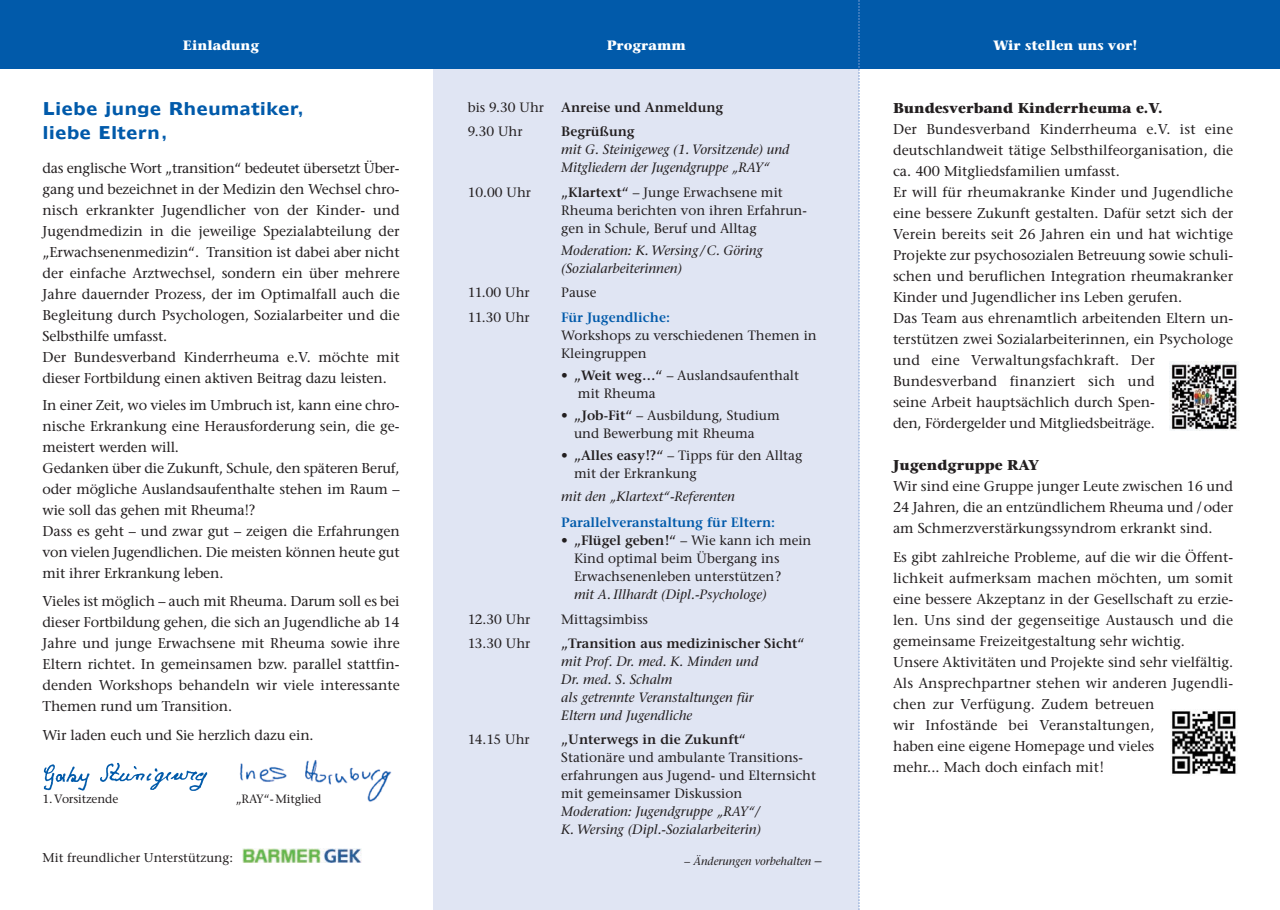
<style>
.page{position:relative;width:1280px;height:910px;background:#fff}
.page>*{position:absolute;margin:0;border:0;box-sizing:border-box;transform-origin:0 0}
.t1{font:16.5px/24px "Humanist 970 BT Bold C";color:#015aaa}
.t2{font:14.25px/21px "Stone Serif";color:#231f20}
.t3{font:700 14.25px "Stone Serif";color:#231f20}
.t4{font:13.5px/18px "Stone Serif";color:#231f20}
.t5{font:italic 13.5px/18px "Stone Serif";color:#231f20}
.t6{font:600 13.5px "Stone Serif";color:#231f20}
.t7{font:600 13.5px "Stone Serif";color:#015aaa}
.t8{font:700 13.5px "Stone Serif";color:#fff}
.t9{font:12.75px "Stone Serif";color:#231f20}
.t10{font:12px "Stone Serif";letter-spacing:-.01em;color:#231f20}
.t11{font:italic 11.25px "Stone Serif";color:#231f20}
.s1{font-weight:600}
.s2{font-size:13.5px}
</style>
<div class="page">
<img style="left:239px;top:760px;width:153px;height:42px">
<div style="left:434px;top:9px;width:425px;height:901px;background:#e0e5f3"></div>
<img style="left:43px;top:762px;width:165px;height:29px">
<svg style="left:242px;top:862px;width:120px;height:1px"></svg>
<img style="left:242px;top:848px;width:120px;height:14px">
<div style="left:0;top:0;width:434px;height:68px;background:#015aaa"></div>
<div style="left:434px;top:0;width:425px;height:68px;background:#015aaa"></div>
<div style="left:859px;top:0;width:421px;height:68px;background:#015aaa"></div>
<svg style="left:859px;top:0;width:1px;height:910px"></svg>
<img style="left:1171px;top:711px;width:65px;height:64px">
<img style="left:1170px;top:362px;width:69px;height:69px">
<p class="t8" style="left:183px;top:40px;width:78px">Einladung</p>
<p class="t8" style="left:607px;top:40px;width:81px">Programm</p>
<p class="t8" style="left:993px;top:40px;width:146px">Wir stellen uns vor!</p>
<p class="t1" style="left:43px;top:98px;width:263px">Liebe junge Rheumatiker, liebe Eltern,</p>
<p class="t4" style="left:468px;top:100px;width:78px">bis 9.30 Uhr</p>
<p class="t6" style="left:561px;top:102px;width:164px">Anreise und Anmeldung</p>
<p class="t4" style="left:468px;top:124px;width:56px">9.30 Uhr</p>
<p class="t6" style="left:561px;top:126px;width:75px">Begrüßung</p>
<p class="t5" style="left:561px;top:142px;width:230px">mit G. Steinigeweg (1. Vorsitzende) und<br>Mitgliedern der Jugendgruppe „RAY“</p>
<p class="t4" style="left:468px;top:184px;width:65px">10.00 Uhr</p>
<p class="t4" style="left:561px;top:184px;width:247px"><span class="s1">„Klartext“</span> – Junge Erwachsene mit<br>Rheuma berichten von ihren Erfahrun&shy;gen in Schule, Beruf und Alltag</p>
<p class="t5" style="left:561px;top:243px;width:203px">Moderation: K. Wersing / C. Göring (Sozialarbeiterinnen)</p>
<p class="t4" style="left:468px;top:285px;width:63px">11.00 Uhr</p>
<p class="t4" style="left:561px;top:285px;width:37px">Pause</p>
<p class="t4" style="left:468px;top:309px;width:63px">11.30 Uhr</p>
<p class="t7" style="left:561px;top:312px;width:110px">Für Jugendliche:</p>
<p class="t4" style="left:561px;top:327px;width:257px">Workshops zu verschiedenen Themen in<br>Kleingruppen</p>
<p class="t4" style="left:578px;top:368px;width:223px;text-indent:-17px">• <span class="s1">„Weit weg…“</span> – Auslandsaufenthalt mit Rheuma</p>
<p class="t4" style="left:574px;top:408px;width:207px;text-indent:-13px">• <span class="s1">„Job-Fit“</span> – Ausbildung, Studium und Bewerbung mit Rheuma</p>
<p class="t4" style="left:574px;top:448px;width:230px;text-indent:-13px">• <span class="s1">„Alles easy!?“</span> – Tipps für den Alltag mit der Erkrankung</p>
<p class="t5" style="left:561px;top:488px;width:175px">mit den „Klartext“-Referenten</p>
<p class="t7" style="left:561px;top:517px;width:215px">Parallelveranstaltung für Eltern:</p>
<p class="t4" style="left:574px;top:533px;width:239px;text-indent:-13px">• <span class="s1">„Flügel geben!“</span> – Wie kann ich mein<br>Kind optimal beim Übergang ins<br>Erwachsenenleben unterstützen?</p>
<p class="t5" style="left:574px;top:587px;width:194px">mit A. Illhardt (Dipl.-Psychologe)</p>
<p class="t4" style="left:468px;top:611px;width:64px">12.30 Uhr</p>
<p class="t4" style="left:561px;top:611px;width:88px">Mittagsimbiss</p>
<p class="t4" style="left:468px;top:636px;width:64px">13.30 Uhr</p>
<p class="t6" style="left:561px;top:638px;width:245px">„Transition aus medizinischer Sicht“</p>
<p class="t5" style="left:561px;top:654px;width:198px">mit Prof. Dr. med. K. Minden und<br>Dr. med. S. Schalm<br>als getrennte Veranstaltungen für<br>Eltern und Jugendliche</p>
<p class="t4" style="left:468px;top:732px;width:63px">14.15 Uhr</p>
<p class="t6" style="left:561px;top:734px;width:186px">„Unterwegs in die Zukunft“</p>
<p class="t4" style="left:561px;top:750px;width:256px">Stationäre und ambulante Transitions&shy;erfahrungen aus Jugend- und Elternsicht mit gemeinsamer Diskussion</p>
<p class="t5" style="left:561px;top:804px;width:201px">Moderation: Jugendgruppe „RAY“/<br>K. Wersing (Dipl.-Sozialarbeiterin)</p>
<p class="t11" style="left:685px;top:856px;width:138px">– Änderungen vorbehalten <span class="s2">–</span></p>
<p class="t2" style="left:43px;top:159px;width:359px">das englische Wort „transition“ bedeutet übersetzt Über&shy;gang und bezeichnet in der Medizin den Wechsel chro&shy;nisch erkrankter Jugendlicher von der Kinder- und Jugendmedizin in die jeweilige Spezialabteilung der „Erwachsenenmedizin“. Transition ist dabei aber nicht der einfache Arztwechsel, sondern ein über mehrere Jahre dauernder Prozess, der im Optimalfall auch die Begleitung durch Psychologen, Sozialarbeiter und die Selbsthilfe umfasst.<br>Der Bundesverband Kinderrheuma e.V. möchte mit dieser Fortbildung einen aktiven Beitrag dazu leisten.</p>
<p class="t2" style="left:43px;top:396px;width:359px">In einer Zeit, wo vieles im Umbruch ist, kann eine chro&shy;nische Erkrankung eine Herausforderung sein, die ge&shy;meistert werden will.<br>Gedanken über die Zukunft, Schule, den späteren Beruf, oder mögliche Auslandsaufenthalte stehen im Raum – wie soll das gehen mit Rheuma!?<br>Dass es geht – und zwar gut – zeigen die Erfahrungen von vielen Jugendlichen. Die meisten können heute gut mit ihrer Erkrankung leben.</p>
<p class="t2" style="left:43px;top:592px;width:359px;text-align:justify">Vieles ist möglich – auch mit Rheuma. Darum soll es bei dieser Fortbildung gehen, die sich an Jugendliche ab 14<br>Jahre und junge Erwachsene mit Rheuma sowie ihre Eltern richtet. In gemeinsamen bzw. parallel stattfin&shy;denden Workshops behandeln wir viele interessante Themen rund um Transition.</p>
<p class="t2" style="left:43px;top:726px;width:273px">Wir laden euch und Sie herzlich dazu ein.</p>
<p class="t10" style="left:43px;top:794px;width:77px">1.Vorsitzende</p>
<p class="t10" style="left:236px;top:794px;width:87px">„RAY“-Mitglied</p>
<p class="t9" style="left:43px;top:853px;width:192px">Mit freundlicher Unterstützung:</p>
<p class="t3" style="left:893px;top:102px;width:271px">Bundesverband Kinderrheuma e.V.</p>
<p class="t2" style="left:893px;top:120px;width:342px">Der Bundesverband Kinderrheuma e.V. ist eine deutschlandweit tätige Selbsthilfeorganisation, die ca. 400 Mitgliedsfamilien umfasst.<br>Er will für rheumakranke Kinder und Jugendliche eine bessere Zukunft gestalten. Dafür setzt sich der Verein bereits seit 26 Jahren ein und hat wichtige Projekte zur psychosozialen Betreuung sowie schuli&shy;schen und beruflichen Integration rheumakranker Kinder und Jugendlicher ins Leben gerufen.<br>Das Team aus ehrenamtlich arbeitenden Eltern un&shy;terstützen zwei Sozialarbeiterinnen, ein Psychologe und eine Verwaltungsfachkraft. Der Bundesverband finanziert sich und<br>seine Arbeit hauptsächlich durch Spen-<br>den, Fördergelder und Mitgliedsbeiträge.</p>
<p class="t3" style="left:893px;top:459px;width:148px">Jugendgruppe RAY</p>
<p class="t2" style="left:893px;top:477px;width:342px;text-align:justify">Wir sind eine Gruppe junger Leute zwischen 16 und 24 Jahren, die an entzündlichem Rheuma und /oder am Schmerzverstärkungssyndrom erkrankt sind.</p>
<p class="t2" style="left:893px;top:548px;width:342px">Es gibt zahlreiche Probleme, auf die wir die Öffent&shy;lichkeit aufmerksam machen möchten, um somit eine bessere Akzeptanz in der Gesellschaft zu erzie&shy;len. Uns sind der gegenseitige Austausch und die gemeinsame Freizeitgestaltung sehr wichtig.<br>Unsere Aktivitäten und Projekte sind sehr vielfältig.<br>Als Ansprechpartner stehen wir anderen Jugendli&shy;chen zur Verfügung. Zudem betreuen<br>wir Infostände bei Veranstaltungen,<br>haben eine eigene Homepage und vieles<br>mehr... Mach doch einfach mit!</p>
</div>
